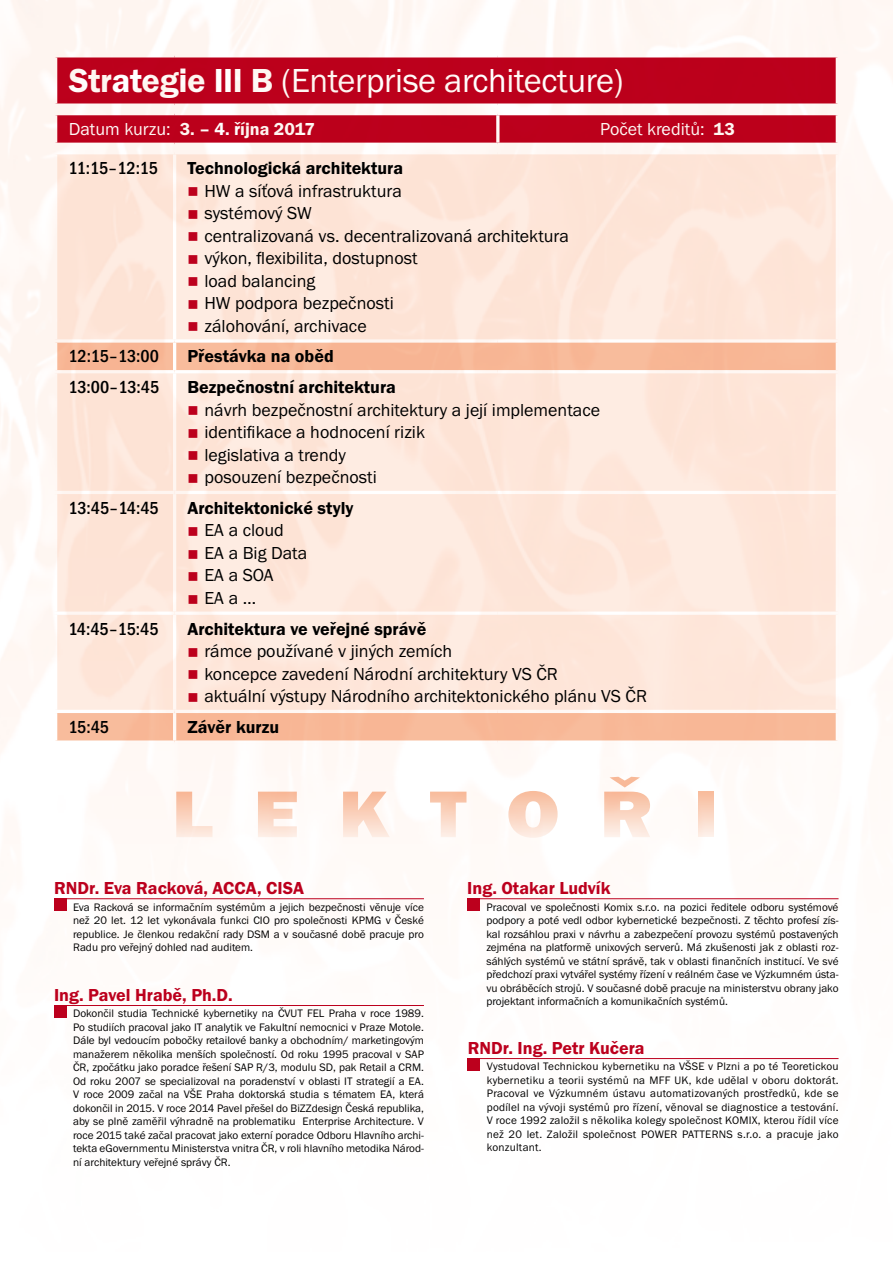
<style>
.page{position:relative;width:893px;height:1263px;background:#fff}
.page>*{position:absolute;margin:0;border:0;box-sizing:border-box;transform-origin:0 0}
.t1{font:68.25px "Franklin Got Itc TOT Hea";letter-spacing:.515em;color:#f8bc9c;scale:1.14 1}
.t2{font:34.5px "Franklin Got Itc TOT Boo";letter-spacing:-.01em;color:#fff}
.t3{font:18px "Franklin Got Itc TOT Boo";color:#000}
.t4{font:18px "Franklin Got Itc TOT Dem";color:#000}
.t5{font:18px "Franklin Got Itc TOT Dem";color:#bc001d}
.t6{font:18px "Franklin Got Itc TOT Med Con";letter-spacing:-.015em;color:#000}
.t7{font:18px "Franklin Got Itc TOT Dem";color:#fff}
.t8{font:18px "Franklin Got Itc TOT Boo";color:#fff}
.t9{font:11.25px/13.5px "Franklin Got Itc TOT Boo";color:#000;text-align:justify}
.s1{font-family:"Franklin Got Itc TOT Dem"}
.s2{font-family:"Franklin Got Itc TOT Boo"}
.s3{color:#bc001d}
</style>
<div class="page">
<img style="left:0;top:0;width:893px;height:1071px">
<hr style="left:54px;top:898px;width:370px;height:1px;background:#bc001d">
<div style="left:54px;top:898px;width:12px;height:12px;background:#bc001d"></div>
<hr style="left:467px;top:898px;width:371px;height:1px;background:#bc001d">
<div style="left:467px;top:898px;width:12px;height:12px;background:#bc001d"></div>
<hr style="left:54px;top:1005px;width:370px;height:1px;background:#bc001d">
<div style="left:54px;top:1005px;width:12px;height:12px;background:#bc001d"></div>
<hr style="left:468px;top:1058px;width:370px;height:1px;background:#bc001d">
<div style="left:468px;top:1058px;width:12px;height:12px;background:#bc001d"></div>
<div style="left:57px;top:57px;width:779px;height:46px;background:#bc001b"></div>
<svg style="left:57px;top:154px;width:779px;height:185px;fill:#fee4d7"></svg>
<svg style="left:57px;top:343px;width:779px;height:397px;fill:#fee5d8"></svg>
<hr style="left:54px;top:54px;width:121px;height:3px;background:#fff">
<hr style="left:54px;top:57px;width:3px;height:46px;background:#fff">
<hr style="left:175px;top:54px;width:323px;height:3px;background:#fff">
<hr style="left:498px;top:54px;width:341px;height:3px;background:#fff">
<hr style="left:836px;top:57px;width:3px;height:46px;background:#fff">
<svg style="left:54px;top:103px;width:121px;height:2px"></svg>
<svg style="left:175px;top:103px;width:323px;height:2px"></svg>
<svg style="left:498px;top:103px;width:341px;height:2px"></svg>
<svg style="left:54px;top:105px;width:785px;height:46px"></svg>
<hr style="left:54px;top:151px;width:121px;height:3px;background:#fff">
<hr style="left:54px;top:154px;width:3px;height:185px;background:#fff">
<hr style="left:175px;top:151px;width:323px;height:3px;background:#fff">
<hr style="left:173px;top:154px;width:3px;height:185px;background:#fff">
<hr style="left:498px;top:151px;width:341px;height:3px;background:#fff">
<hr style="left:836px;top:154px;width:3px;height:185px;background:#fff">
<svg style="left:54px;top:339px;width:121px;height:4px"></svg>
<hr style="left:54px;top:343px;width:3px;height:27px;background:#fff">
<svg style="left:175px;top:339px;width:323px;height:4px"></svg>
<hr style="left:173px;top:343px;width:3px;height:27px;background:#fff">
<svg style="left:498px;top:339px;width:341px;height:4px"></svg>
<hr style="left:836px;top:343px;width:3px;height:27px;background:#fff">
<hr style="left:54px;top:370px;width:121px;height:3px;background:#fff">
<hr style="left:54px;top:373px;width:3px;height:118px;background:#fff">
<hr style="left:175px;top:370px;width:323px;height:3px;background:#fff">
<hr style="left:173px;top:373px;width:3px;height:118px;background:#fff">
<hr style="left:498px;top:370px;width:341px;height:3px;background:#fff">
<hr style="left:836px;top:373px;width:3px;height:118px;background:#fff">
<hr style="left:54px;top:491px;width:121px;height:3px;background:#fff">
<hr style="left:54px;top:494px;width:3px;height:117px;background:#fff">
<hr style="left:175px;top:491px;width:323px;height:3px;background:#fff">
<hr style="left:173px;top:494px;width:3px;height:117px;background:#fff">
<hr style="left:498px;top:491px;width:341px;height:3px;background:#fff">
<hr style="left:836px;top:494px;width:3px;height:117px;background:#fff">
<svg style="left:54px;top:611px;width:121px;height:4px"></svg>
<hr style="left:54px;top:615px;width:3px;height:95px;background:#fff">
<svg style="left:175px;top:611px;width:323px;height:4px"></svg>
<hr style="left:173px;top:615px;width:3px;height:95px;background:#fff">
<svg style="left:498px;top:611px;width:341px;height:4px"></svg>
<hr style="left:836px;top:615px;width:3px;height:95px;background:#fff">
<hr style="left:54px;top:710px;width:121px;height:3px;background:#fff">
<hr style="left:54px;top:713px;width:3px;height:27px;background:#fff">
<hr style="left:175px;top:710px;width:323px;height:3px;background:#fff">
<hr style="left:173px;top:713px;width:3px;height:27px;background:#fff">
<hr style="left:498px;top:710px;width:341px;height:3px;background:#fff">
<hr style="left:836px;top:713px;width:3px;height:27px;background:#fff">
<svg style="left:54px;top:740px;width:121px;height:4px"></svg>
<svg style="left:175px;top:740px;width:323px;height:4px"></svg>
<svg style="left:498px;top:740px;width:341px;height:4px"></svg>
<h2 class="t2" style="left:69px;top:61px;width:556px"><span class="s1">Strategie III B</span> (Enterprise architecture)</h2>
<h3 class="t7" style="left:69px;top:119px;width:248px"><span class="s2">Datum kurzu:</span> 3. – 4. října 2017</h3>
<h3 class="t8" style="left:600px;top:119px;width:136px">Počet kreditů: <span class="s1">13</span></h3>
<h3 class="t6" style="left:68px;top:158px;width:91px">11:15–12:15</h3>
<h3 class="t4" style="left:187px;top:158px;width:217px">Technologická architektura</h3>
<h3 class="t3" style="left:187px;top:181px;width:216px"><span class="s3">■</span> HW a síťová infrastruktura</h3>
<h3 class="t3" style="left:187px;top:203px;width:126px"><span class="s3">■</span> systémový SW</h3>
<h3 class="t3" style="left:187px;top:226px;width:383px"><span class="s3">■</span> centralizovaná vs. decentralizovaná architektura</h3>
<h3 class="t3" style="left:187px;top:248px;width:232px"><span class="s3">■</span> výkon, flexibilita, dostupnost</h3>
<h3 class="t3" style="left:187px;top:271px;width:129px"><span class="s3">■</span> load balancing</h3>
<h3 class="t3" style="left:187px;top:293px;width:208px"><span class="s3">■</span> HW podpora bezpečnosti</h3>
<h3 class="t3" style="left:187px;top:316px;width:181px"><span class="s3">■</span> zálohování, archivace</h3>
<h3 class="t6" style="left:68px;top:346px;width:92px">12:15–13:00</h3>
<h3 class="t4" style="left:187px;top:346px;width:148px">Přestávka na oběd</h3>
<h3 class="t6" style="left:68px;top:377px;width:92px">13:00–13:45</h3>
<h3 class="t4" style="left:187px;top:377px;width:210px">Bezpečnostní architektura</h3>
<h3 class="t3" style="left:187px;top:400px;width:414px"><span class="s3">■</span> návrh bezpečnostní architektury a její implementace</h3>
<h3 class="t3" style="left:187px;top:422px;width:239px"><span class="s3">■</span> identifikace a hodnocení rizik</h3>
<h3 class="t3" style="left:187px;top:445px;width:160px"><span class="s3">■</span> legislativa a trendy</h3>
<h3 class="t3" style="left:187px;top:467px;width:191px"><span class="s3">■</span> posouzení bezpečnosti</h3>
<h3 class="t6" style="left:68px;top:498px;width:92px">13:45–14:45</h3>
<h3 class="t4" style="left:187px;top:498px;width:168px">Architektonické styly</h3>
<h3 class="t3" style="left:187px;top:520px;width:98px"><span class="s3">■</span> EA a cloud</h3>
<h3 class="t3" style="left:187px;top:543px;width:121px"><span class="s3">■</span> EA a Big Data</h3>
<h3 class="t3" style="left:187px;top:565px;width:88px"><span class="s3">■</span> EA a SOA</h3>
<h3 class="t3" style="left:187px;top:588px;width:70px"><span class="s3">■</span> EA a …</h3>
<h3 class="t6" style="left:68px;top:618px;width:92px">14:45–15:45</h3>
<h3 class="t4" style="left:187px;top:618px;width:240px">Architektura ve veřejné správě</h3>
<h3 class="t3" style="left:187px;top:641px;width:266px"><span class="s3">■</span> rámce používané v jiných zemích</h3>
<h3 class="t3" style="left:187px;top:664px;width:372px"><span class="s3">■</span> koncepce zavedení Národní architektury VS ČR</h3>
<h3 class="t3" style="left:187px;top:686px;width:461px"><span class="s3">■</span> aktuální výstupy Národního architektonického plánu VS ČR</h3>
<h3 class="t6" style="left:68px;top:717px;width:42px">15:45</h3>
<h3 class="t4" style="left:187px;top:717px;width:93px">Závěr kurzu</h3>
<h1 class="t1" style="left:172px;top:775px;width:481px">LEKTOŘI</h1>
<h3 class="t5" style="left:54px;top:878px;width:251px">RNDr. Eva Racková, ACCA, CISA</h3>
<p class="t9" style="left:73px;top:900px;width:352px">Eva Racková se informačním systémům a jejich bezpečnosti věnuje více než 20 let. 12 let vykonávala funkci CIO pro společnosti KPMG v České republice. Je členkou redakční rady DSM a v současné době pracuje pro Radu pro veřejný dohled nad auditem.</p>
<h3 class="t5" style="left:54px;top:985px;width:180px">Ing. Pavel Hrabě, Ph.D.</h3>
<p class="t9" style="left:73px;top:1007px;width:352px">Dokončil studia Technické kybernetiky na ČVUT FEL Praha v roce 1989.<br>Po studiích pracoval jako IT analytik ve Fakultní nemocnici v Praze Motole.<br>Dále byl vedoucím pobočky retailové banky a obchodním/ marketingovým manažerem několika menších společností. Od roku 1995 pracoval v SAP ČR, zpočátku jako poradce řešení SAP R/3, modulu SD, pak Retail a CRM.<br>Od roku 2007 se specializoval na poradenství v oblasti IT strategií a EA.<br>V roce 2009 začal na VŠE Praha doktorská studia s tématem EA, která dokončil in 2015. V roce 2014 Pavel přešel do BiZZdesign Česká republika, aby se plně zaměřil výhradně na problematiku Enterprise Architecture. V roce 2015 také začal pracovat jako externí poradce Odboru Hlavního archi&shy;tekta eGovernmentu Ministerstva vnitra ČR, v roli hlavního metodika Národ&shy;ní architektury veřejné správy ČR.</p>
<h3 class="t5" style="left:467px;top:878px;width:145px">Ing. Otakar Ludvík</h3>
<p class="t9" style="left:486px;top:900px;width:354px">Pracoval ve společnosti Komix s.r.o. na pozici ředitele odboru systémové podpory a poté vedl odbor kybernetické bezpečnosti. Z těchto profesí zís&shy;kal rozsáhlou praxi v návrhu a zabezpečení provozu systémů postavených zejména na platformě unixových serverů. Má zkušenosti jak z oblasti roz&shy;sáhlých systémů ve státní správě, tak v oblasti finančních institucí. Ve své předchozí praxi vytvářel systémy řízení v reálném čase ve Výzkumném ústa&shy;vu obráběcích strojů. V současné době pracuje na ministerstvu obrany jako projektant informačních a komunikačních systémů.</p>
<h3 class="t5" style="left:468px;top:1038px;width:178px">RNDr. Ing. Petr Kučera</h3>
<p class="t9" style="left:487px;top:1060px;width:353px">Vystudoval Technickou kybernetiku na VŠSE v Plzni a po té Teoretickou kybernetiku a teorii systémů na MFF UK, kde udělal v oboru doktorát.<br>Pracoval ve Výzkumném ústavu automatizovaných prostředků, kde se podílel na vývoji systémů pro řízení, věnoval se diagnostice a testování.<br>V roce 1992 založil s několika kolegy společnost KOMIX, kterou řídil více než 20 let. Založil společnost POWER PATTERNS s.r.o. a pracuje jako konzultant.</p>
</div>
